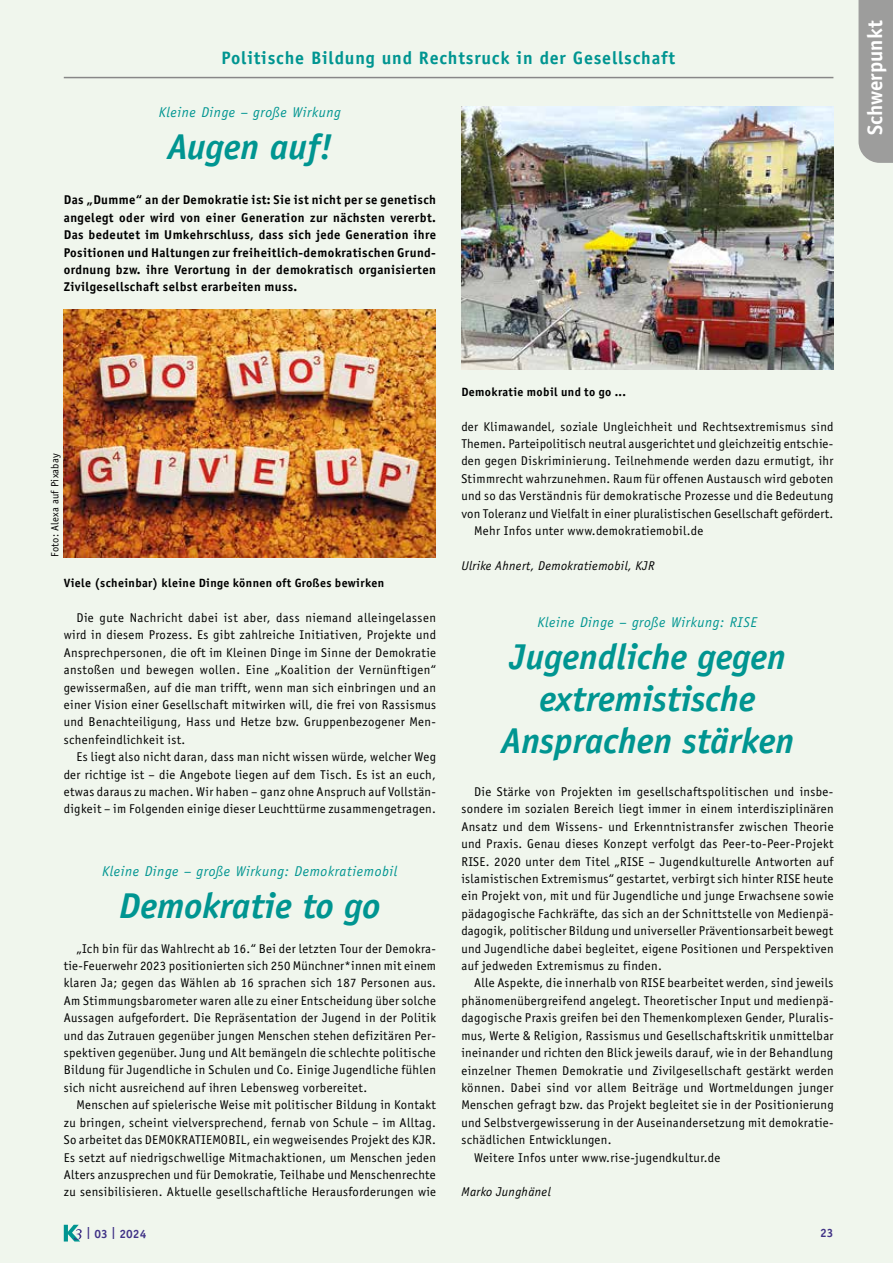
<style>
.page{position:relative;width:893px;height:1263px;background:#f0f6ed}
.page>*{position:absolute;margin:0;border:0;box-sizing:border-box;transform-origin:0 0}
.t1{font:italic 700 36px/42px "ITC Officina Sans";color:#009591;text-align:center}
.t2{font:700 21px "ITC Officina Sans";color:#fff}
.t3{font:700 18px "ITC Officina Sans";letter-spacing:.045em;color:#009591}
.t4{font:italic 14.25px "ITC Officina Sans";letter-spacing:.045em;color:#009591}
.t5{font:12.75px/17.4px "ITC Officina Sans";letter-spacing:.03em;color:#000;text-align:justify}
.t6{font:700 12.75px/17.4px "ITC Officina Sans";letter-spacing:.03em;color:#000;text-align:justify}
.t7{font:italic 12.75px "ITC Officina Sans";letter-spacing:.03em;color:#000}
.t8{font:700 12px "ITC Officina Sans";letter-spacing:.03em;color:#000}
.t9{font:700 12px "ITC Officina Sans";color:#413387}
.t10{font:10.5px "ITC Officina Sans";letter-spacing:.03em;color:#000}
</style>
<div class="page">
<svg style="left:64px;top:1225px;width:18px;height:16px"></svg>
<hr style="left:64px;top:77px;width:769px;height:1px;background:#878787">
<div style="left:858px;top:0;width:35px;height:163px;background:#9d9d9c"></div>
<img style="left:64px;top:309px;width:372px;height:248px">
<img style="left:461px;top:106px;width:372px;height:264px">
<h3 class="t3" style="left:222px;top:47px;width:455px">Politische Bildung und Rechtsruck in der Gesellschaft</h3>
<p class="t4" style="left:159px;top:104px;width:184px">Kleine Dinge – große Wirkung</p>
<h1 class="t1" style="left:167px;top:125px;width:167px">Augen auf!</h1>
<p class="t6" style="left:64px;top:191px;width:374px">Das „Dumme“ an der Demokratie ist: Sie ist nicht per se genetisch angelegt oder wird von einer Generation zur nächsten vererbt.<br>Das bedeutet im Umkehrschluss, dass sich jede Generation ihre Positionen und Haltungen zur freiheitlich-demokratischen Grund&shy;ordnung bzw. ihre Verortung in der demokratisch organisierten Zivilgesellschaft selbst erarbeiten muss.</p>
<h2 class="t2" style="left:862px;top:135px;width:116px;rotate:-90deg">Schwerpunkt</h2>
<p class="t10" style="left:49px;top:557px;width:105px;rotate:-90deg">Foto: Alexa auf Pixabay</p>
<p class="t8" style="left:64px;top:576px;width:322px">Viele (scheinbar) kleine Dinge können oft Großes bewirken</p>
<p class="t5" style="left:64px;top:609px;width:374px;text-indent:13px">Die gute Nachricht dabei ist aber, dass niemand alleingelassen wird in diesem Prozess. Es gibt zahlreiche Initiativen, Projekte und Ansprechpersonen, die oft im Kleinen Dinge im Sinne der Demokratie anstoßen und bewegen wollen. Eine „Koalition der Vernünftigen“ gewissermaßen, auf die man trifft, wenn man sich einbringen und an einer Vision einer Gesellschaft mitwirken will, die frei von Rassismus und Benachteiligung, Hass und Hetze bzw. Gruppenbezogener Men&shy;schenfeindlichkeit ist.</p>
<p class="t5" style="left:64px;top:748px;width:374px;text-indent:13px">Es liegt also nicht daran, dass man nicht wissen würde, welcher Weg der richtige ist – die Angebote liegen auf dem Tisch. Es ist an euch, etwas daraus zu machen. Wir haben – ganz ohne Anspruch auf Vollstän&shy;digkeit – im Folgenden einige dieser Leuchttürme zusammengetragen.</p>
<p class="t4" style="left:102px;top:862px;width:297px">Kleine Dinge – große Wirkung: Demokratiemobil</p>
<h1 class="t1" style="left:119px;top:884px;width:263px">Demokratie to go</h1>
<p class="t5" style="left:64px;top:940px;width:374px;text-indent:13px">„Ich bin für das Wahlrecht ab 16.“ Bei der letzten Tour der Demokra&shy;tie-Feuerwehr 2023 positionierten sich 250 Münchner*innen mit einem klaren Ja; gegen das Wählen ab 16 sprachen sich 187 Personen aus.<br>Am Stimmungsbarometer waren alle zu einer Entscheidung über solche Aussagen aufgefordert. Die Repräsentation der Jugend in der Politik und das Zutrauen gegenüber jungen Menschen stehen defizitären Per&shy;spektiven gegenüber. Jung und Alt bemängeln die schlechte politische Bildung für Jugendliche in Schulen und Co. Einige Jugendliche fühlen sich nicht ausreichend auf ihren Lebensweg vorbereitet.</p>
<p class="t5" style="left:64px;top:1096px;width:374px;text-indent:13px">Menschen auf spielerische Weise mit politischer Bildung in Kontakt zu bringen, scheint vielversprechend, fernab von Schule – im Alltag.<br>So arbeitet das DEMOKRATIEMOBIL, ein wegweisendes Projekt des KJR.<br>Es setzt auf niedrigschwellige Mitmachaktionen, um Menschen jeden Alters anzusprechen und für Demokratie, Teilhabe und Menschenrechte zu sensibilisieren. Aktuelle gesellschaftliche Herausforderungen wie</p>
<p class="t8" style="left:461px;top:384px;width:166px">Demokratie mobil und to go ...</p>
<p class="t5" style="left:461px;top:418px;width:374px">der Klimawandel, soziale Ungleichheit und Rechtsextremismus sind</p>
<p class="t5" style="left:461px;top:435px;width:373px">Themen. Parteipolitisch neutral ausgerichtet und gleichzeitig entschie-</p>
<p class="t5" style="left:461px;top:452px;width:374px">den gegen Diskriminierung. Teilnehmende werden dazu ermutigt, ihr</p>
<p class="t5" style="left:461px;top:470px;width:374px">Stimmrecht wahrzunehmen. Raum für offenen Austausch wird geboten</p>
<p class="t5" style="left:461px;top:487px;width:374px">und so das Verständnis für demokratische Prozesse und die Bedeutung</p>
<p class="t5" style="left:461px;top:505px;width:373px">von Toleranz und Vielfalt in einer pluralistischen Gesellschaft gefördert.</p>
<p class="t5" style="left:474px;top:522px;width:231px">Mehr Infos unter www.demokratiemobil.de</p>
<p class="t7" style="left:461px;top:558px;width:195px">Ulrike Ahnert, Demokratiemobil, KJR</p>
<p class="t4" style="left:537px;top:614px;width:221px">Kleine Dinge – große Wirkung: RISE</p>
<h1 class="t1" style="left:501px;top:636px;width:295px">Jugendliche gegen extremistische<br>Ansprachen stärken</h1>
<p class="t5" style="left:461px;top:783px;width:374px;text-indent:13px">Die Stärke von Projekten im gesellschaftspolitischen und insbe&shy;sondere im sozialen Bereich liegt immer in einem interdisziplinären Ansatz und dem Wissens- und Erkenntnistransfer zwischen Theorie und Praxis. Genau dieses Konzept verfolgt das Peer-to-Peer-Projekt RISE. 2020 unter dem Titel „RISE – Jugendkulturelle Antworten auf islamistischen Extremismus“ gestartet, verbirgt sich hinter RISE heute ein Projekt von, mit und für Jugendliche und junge Erwachsene sowie pädagogische Fachkräfte, das sich an der Schnittstelle von Medienpä&shy;dagogik, politischer Bildung und universeller Präventionsarbeit bewegt und Jugendliche dabei begleitet, eigene Positionen und Perspektiven auf jedweden Extremismus zu finden.</p>
<p class="t5" style="left:474px;top:974px;width:361px">Alle Aspekte, die innerhalb von RISE bearbeitet werden, sind jeweils</p>
<p class="t5" style="left:461px;top:992px;width:374px">phänomenübergreifend angelegt. Theoretischer Input und medienpä-</p>
<p class="t5" style="left:461px;top:1009px;width:374px">dagogische Praxis greifen bei den Themenkomplexen Gender, Pluralis-</p>
<p class="t5" style="left:461px;top:1027px;width:374px">mus, Werte &amp; Religion, Rassismus und Gesellschaftskritik unmittelbar</p>
<p class="t5" style="left:461px;top:1044px;width:373px">ineinander und richten den Blick jeweils darauf, wie in der Behandlung</p>
<p class="t5" style="left:461px;top:1061px;width:374px">einzelner Themen Demokratie und Zivilgesellschaft gestärkt werden</p>
<p class="t5" style="left:461px;top:1079px;width:374px">können. Dabei sind vor allem Beiträge und Wortmeldungen junger</p>
<p class="t5" style="left:461px;top:1096px;width:374px">Menschen gefragt bzw. das Projekt begleitet sie in der Positionierung</p>
<p class="t5" style="left:461px;top:1114px;width:372px">und Selbstvergewisserung in der Auseinandersetzung mit demokratie-</p>
<p class="t5" style="left:461px;top:1131px;width:152px">schädlichen Entwicklungen.</p>
<p class="t5" style="left:474px;top:1148px;width:248px">Weitere Infos unter www.rise-jugendkultur.de</p>
<p class="t7" style="left:461px;top:1184px;width:91px">Marko Junghänel</p>
<p class="t9" style="left:86px;top:1226px;width:62px">| 03 | 2024</p>
<p class="t9" style="left:820px;top:1225px;width:15px">23</p>
</div>
